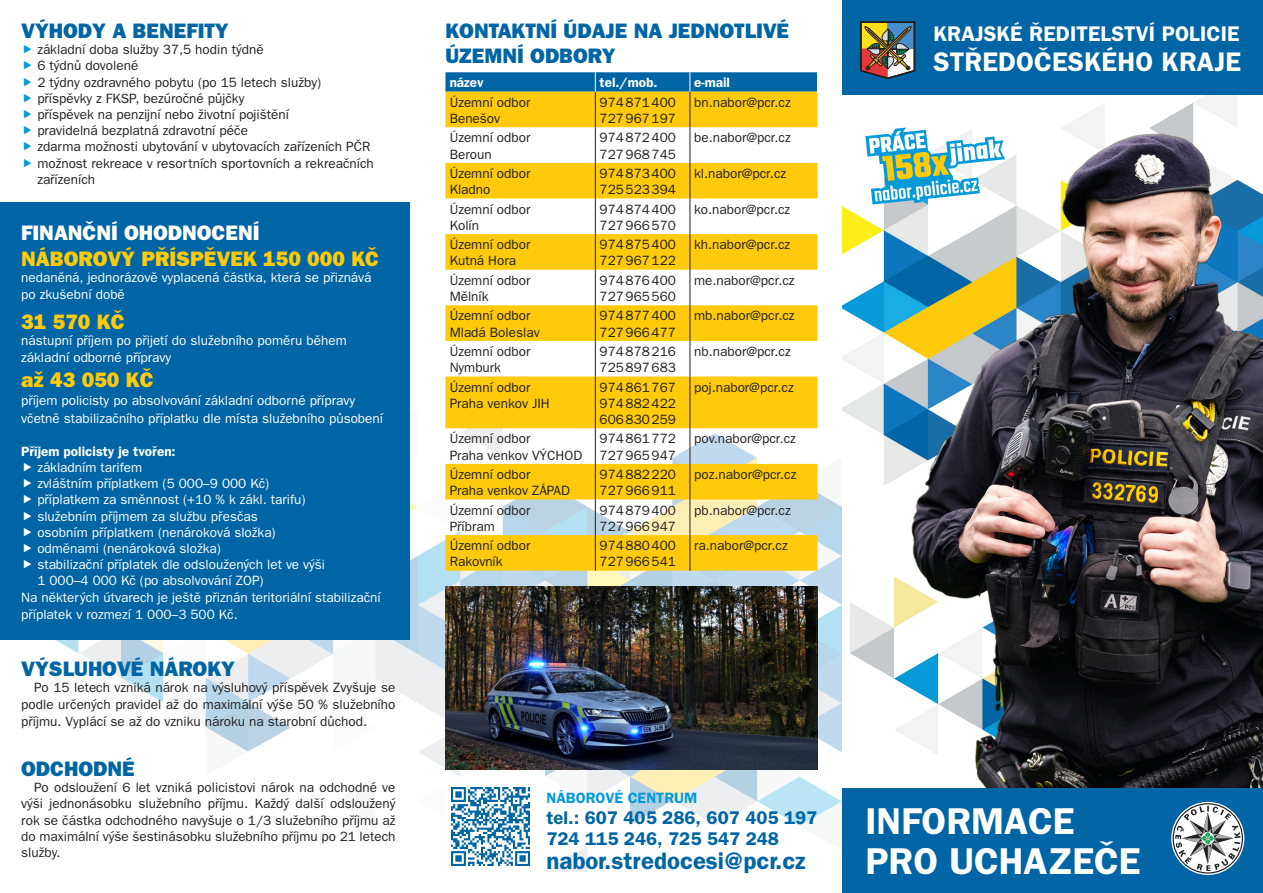
<style>
.page{position:relative;width:1263px;height:893px;background:#fff}
.page>*{position:absolute;margin:0;border:0;box-sizing:border-box;transform-origin:0 0}
.t1{font:600 37.5px/40.5px "Franklin Gothic CE";color:#fff}
.t2{font:600 27px "Franklin Gothic CE";letter-spacing:.005em;color:#fff}
.t3{font:600 24px "Franklin Gothic CE";color:#0065a4}
.t4{font:600 21.3px "Franklin Gothic CE";letter-spacing:.005em;color:#fff}
.t5{font:800 21px/25.2px "Franklin Gothic CE";color:#0065a4}
.t6{font:800 21px "Franklin Gothic CE";color:#feca0a}
.t7{font:800 21px "Franklin Gothic CE";color:#fff}
.t8{font:600 18.45px/21px "Franklin Gothic CE";color:#0065a4}
.t9{font:600 15px "Franklin Gothic CE";color:#069ad9}
.t10{font:13.5px/16.2px "Franklin Gothic CE";color:#231f20}
.t11{font:13.5px/17.1px "Franklin Gothic CE";color:#fff}
.t12{font:600 13.5px "Franklin Gothic CE";color:#fff}
</style>
<div class="page">
<img style="left:56px;top:349px;width:786px;height:523px">
<div style="left:445px;top:781px;width:91px;height:91px;background:#fff"></div>
<img style="left:451px;top:787px;width:79px;height:79px">
<img style="left:445px;top:587px;width:372px;height:183px">
<svg style="left:445px;top:92px;width:372px;height:479px;fill:#feca0a"></svg>
<hr style="left:595px;top:92px;width:1px;height:35px;background:#231f20">
<hr style="left:690px;top:92px;width:1px;height:35px;background:#231f20">
<hr style="left:595px;top:127px;width:1px;height:36px;background:#231f20">
<hr style="left:690px;top:127px;width:1px;height:36px;background:#231f20">
<hr style="left:595px;top:163px;width:1px;height:35px;background:#231f20">
<hr style="left:690px;top:163px;width:1px;height:35px;background:#231f20">
<hr style="left:595px;top:198px;width:1px;height:36px;background:#231f20">
<hr style="left:690px;top:198px;width:1px;height:36px;background:#231f20">
<hr style="left:595px;top:234px;width:1px;height:36px;background:#231f20">
<hr style="left:690px;top:234px;width:1px;height:36px;background:#231f20">
<hr style="left:595px;top:270px;width:1px;height:35px;background:#231f20">
<hr style="left:690px;top:270px;width:1px;height:35px;background:#231f20">
<hr style="left:595px;top:305px;width:1px;height:36px;background:#231f20">
<hr style="left:690px;top:305px;width:1px;height:36px;background:#231f20">
<hr style="left:595px;top:341px;width:1px;height:35px;background:#231f20">
<hr style="left:690px;top:341px;width:1px;height:35px;background:#231f20">
<hr style="left:595px;top:376px;width:1px;height:52px;background:#231f20">
<hr style="left:690px;top:376px;width:1px;height:52px;background:#231f20">
<hr style="left:595px;top:428px;width:1px;height:36px;background:#231f20">
<hr style="left:690px;top:428px;width:1px;height:36px;background:#231f20">
<hr style="left:595px;top:464px;width:1px;height:35px;background:#231f20">
<hr style="left:690px;top:464px;width:1px;height:35px;background:#231f20">
<hr style="left:595px;top:499px;width:1px;height:36px;background:#231f20">
<hr style="left:690px;top:499px;width:1px;height:36px;background:#231f20">
<hr style="left:595px;top:535px;width:1px;height:36px;background:#231f20">
<hr style="left:690px;top:535px;width:1px;height:36px;background:#231f20">
<svg style="left:445px;top:72px;width:373px;height:20px;background:#0c6ba4"></svg>
<div style="left:0;top:202px;width:409px;height:438px;background:#0065a4"></div>
<img style="left:842px;top:0;width:421px;height:789px">
<div style="left:842px;top:789px;width:421px;height:104px;background:#0065a4"></div>
<svg style="left:1171px;top:802px;width:73px;height:73px"></svg>
<svg style="left:860px;top:21px;width:55px;height:58px;background:#817964"></svg>
<h3 class="t5" style="left:21px;top:18px;width:209px">VÝHODY A BENEFITY</h3>
<p class="t10" style="left:37px;top:41px;width:338px">základní doba služby 37,5 hodin týdně<br>6 týdnů dovolené<br>2 týdny ozdravného pobytu (po 15 letech služby) příspěvky z FKSP, bezúročné půjčky<br>příspěvek na penzijní nebo životní pojištění<br>pravidelná bezplatná zdravotní péče<br>zdarma možnosti ubytování v ubytovacích zařízeních PČR možnost rekreace v resortních sportovních a rekreačních zařízeních</p>
<h3 class="t7" style="left:21px;top:221px;width:240px">FINANČNÍ OHODNOCENÍ</h3>
<h3 class="t6" style="left:21px;top:246px;width:359px">NÁBOROVÝ PŘÍSPĚVEK 150 000 KČ</h3>
<p class="t11" style="left:21px;top:269px;width:352px">nedaněná, jednorázově vyplacená částka, která se přiznává po zkušební době</p>
<h3 class="t6" style="left:21px;top:309px;width:105px">31 570 KČ</h3>
<p class="t11" style="left:21px;top:332px;width:327px">nástupní příjem po přijetí do služebního poměru během základní odborné přípravy</p>
<h3 class="t6" style="left:21px;top:368px;width:134px">až 43 050 KČ</h3>
<p class="t11" style="left:21px;top:392px;width:363px;line-height:18px">příjem policisty po absolvování základní odborné přípravy včetně stabilizačního příplatku dle místa služebního působení</p>
<p class="t12" style="left:21px;top:443px;width:156px">Příjem policisty je tvořen:</p>
<p class="t11" style="left:37px;top:459px;width:106px">základním tarifem</p>
<p class="t11" style="left:37px;top:475px;width:233px">zvláštním příplatkem (5 000–9 000 Kč)</p>
<p class="t11" style="left:37px;top:491px;width:270px">příplatkem za směnnost (+10 % k zákl. tarifu)</p>
<p class="t11" style="left:37px;top:507px;width:222px">služebním příjmem za službu přesčas</p>
<p class="t11" style="left:37px;top:524px;width:240px">osobním příplatkem (nenároková složka)</p>
<p class="t11" style="left:37px;top:540px;width:185px">odměnami (nenároková složka)</p>
<p class="t11" style="left:37px;top:556px;width:289px">stabilizační příplatek dle odsloužených let ve výši</p>
<p class="t11" style="left:37px;top:572px;width:228px">1 000–4 000 Kč (po absolvování ZOP)</p>
<p class="t11" style="left:21px;top:588px;width:361px">Na některých útvarech je ještě přiznán teritoriální stabilizační</p>
<p class="t11" style="left:21px;top:605px;width:218px">příplatek v rozmezí 1 000–3 500 Kč.</p>
<h3 class="t5" style="left:21px;top:656px;width:215px">VÝSLUHOVÉ NÁROKY</h3>
<p class="t10" style="left:21px;top:679px;width:376px;line-height:16.6px;text-align:justify;text-indent:13px">Po 15 letech vzniká nárok na výsluhový příspěvek Zvyšuje se podle určených pravidel až do maximální výše 50 % služebního příjmu. Vyplácí se až do vzniku nároku na starobní důchod.</p>
<h3 class="t5" style="left:21px;top:756px;width:115px">ODCHODNÉ</h3>
<p class="t10" style="left:21px;top:779px;width:376px;text-align:justify;text-indent:13px">Po odsloužení 6 let vzniká policistovi nárok na odchodné ve výši jednonásobku služebního příjmu. Každý další odsloužený rok se částka odchodného navyšuje o 1/3 služebního příjmu až do maximální výše šestinásobku služebního příjmu po 21 letech služby.</p>
<p class="t9" style="left:546px;top:789px;width:152px">NÁBOROVÉ CENTRUM</p>
<h3 class="t5" style="left:445px;top:18px;width:345px">KONTAKTNÍ ÚDAJE NA JEDNOTLIVÉ<br>ÚZEMNÍ ODBORY</h3>
<p class="t12" style="left:450px;top:75px;width:36px">název</p>
<p class="t12" style="left:600px;top:75px;width:59px">tel./mob.</p>
<p class="t12" style="left:694px;top:75px;width:37px">e-mail</p>
<p class="t10" style="left:450px;top:94px;width:82px">Územní odbor<br>Benešov</p>
<p class="t10" style="left:600px;top:94px;width:78px">974871400<br>727967197</p>
<p class="t10" style="left:694px;top:94px;width:98px">bn.nabor@pcr.cz</p>
<p class="t10" style="left:450px;top:130px;width:82px">Územní odbor<br>Beroun</p>
<p class="t10" style="left:600px;top:130px;width:78px">974872400<br>727968745</p>
<p class="t10" style="left:694px;top:130px;width:98px">be.nabor@pcr.cz</p>
<p class="t10" style="left:450px;top:165px;width:82px">Územní odbor<br>Kladno</p>
<p class="t10" style="left:600px;top:165px;width:78px">974873400<br>725523394</p>
<p class="t10" style="left:694px;top:165px;width:93px">kl.nabor@pcr.cz</p>
<p class="t10" style="left:450px;top:201px;width:82px">Územní odbor<br>Kolín</p>
<p class="t10" style="left:600px;top:201px;width:78px">974874400<br>727966570</p>
<p class="t10" style="left:694px;top:201px;width:98px">ko.nabor@pcr.cz</p>
<p class="t10" style="left:450px;top:236px;width:82px">Územní odbor<br>Kutná Hora</p>
<p class="t10" style="left:600px;top:236px;width:78px">974875400<br>727967122</p>
<p class="t10" style="left:694px;top:236px;width:98px">kh.nabor@pcr.cz</p>
<p class="t10" style="left:450px;top:272px;width:82px">Územní odbor<br>Mělník</p>
<p class="t10" style="left:600px;top:272px;width:78px">974876400<br>727965560</p>
<p class="t10" style="left:694px;top:272px;width:102px">me.nabor@pcr.cz</p>
<p class="t10" style="left:450px;top:308px;width:91px">Územní odbor<br>Mladá Boleslav</p>
<p class="t10" style="left:600px;top:308px;width:78px">974877400<br>727966477</p>
<p class="t10" style="left:694px;top:308px;width:102px">mb.nabor@pcr.cz</p>
<p class="t10" style="left:450px;top:343px;width:82px">Územní odbor<br>Nymburk</p>
<p class="t10" style="left:600px;top:343px;width:78px">974878216<br>725897683</p>
<p class="t10" style="left:694px;top:343px;width:98px">nb.nabor@pcr.cz</p>
<p class="t10" style="left:450px;top:379px;width:102px">Územní odbor<br>Praha venkov JIH</p>
<p class="t10" style="left:600px;top:379px;width:78px;text-align:justify">974861767<br>974882422<br>606830259</p>
<p class="t10" style="left:694px;top:379px;width:101px">poj.nabor@pcr.cz</p>
<p class="t10" style="left:450px;top:431px;width:134px">Územní odbor<br>Praha venkov VÝCHOD</p>
<p class="t10" style="left:600px;top:431px;width:78px">974861772<br>727965947</p>
<p class="t10" style="left:694px;top:431px;width:103px">pov.nabor@pcr.cz</p>
<p class="t10" style="left:450px;top:466px;width:122px">Územní odbor<br>Praha venkov ZÁPAD</p>
<p class="t10" style="left:600px;top:466px;width:78px">974882220<br>727966911</p>
<p class="t10" style="left:694px;top:466px;width:104px">poz.nabor@pcr.cz</p>
<p class="t10" style="left:450px;top:502px;width:82px">Územní odbor<br>Příbram</p>
<p class="t10" style="left:600px;top:502px;width:78px">974879400<br>727966947</p>
<p class="t10" style="left:694px;top:502px;width:98px">pb.nabor@pcr.cz</p>
<p class="t10" style="left:450px;top:537px;width:82px">Územní odbor<br>Rakovník</p>
<p class="t10" style="left:600px;top:537px;width:78px">974880400<br>727966541</p>
<p class="t10" style="left:694px;top:537px;width:95px">ra.nabor@pcr.cz</p>
<h3 class="t8" style="left:546px;top:807px;width:272px">tel.: 607 405 286, 607 405 197<br>724 115 246, 725 547 248</h3>
<h3 class="t3" style="left:546px;top:847px;width:261px">nabor.stredocesi@pcr.cz</h3>
<h3 class="t4" style="left:933px;top:21px;width:308px">KRAJSKÉ ŘEDITELSTVÍ POLICIE</h3>
<h2 class="t2" style="left:933px;top:46px;width:309px">STŘEDOČESKÉHO KRAJE</h2>
<h1 class="t1" style="left:865px;top:800px;width:277px">INFORMACE<br>PRO UCHAZEČE</h1>
</div>
